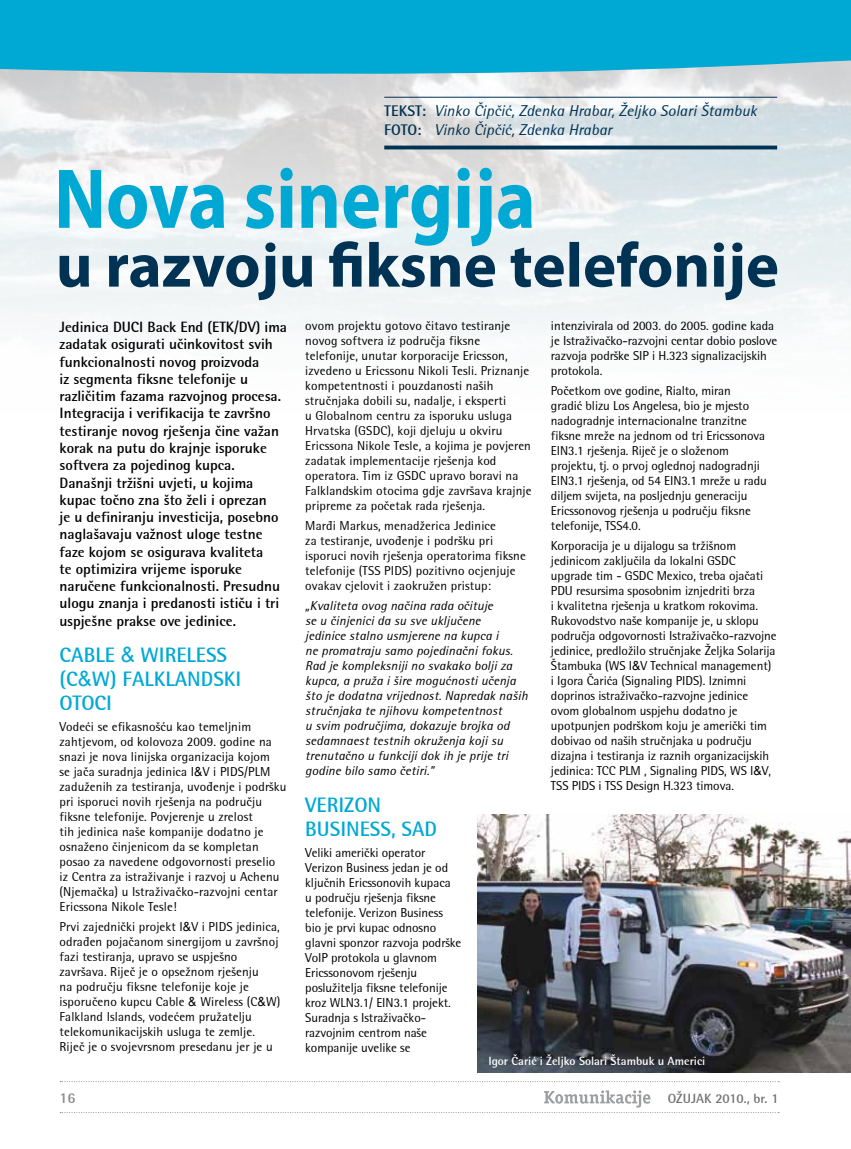
<style>
.page{position:relative;width:851px;height:1149px;background:#fff}
.page>*{position:absolute;margin:0;border:0;box-sizing:border-box;transform-origin:0 0}
.t1{font:700 21px/24px "Rotis Semi Sans CE";color:#00a9d4}
.t2{font:italic 500 15.45px/18.6px "Rotis Semi Sans CE";letter-spacing:.005em;color:#003253}
.t3{font:700 15px/17.2px "Rotis Semi Sans CE";color:#000}
.t4{font:700 15px "Rotis Semi Sans CE";color:#87888a}
.t5{font:700 13.5px "Rotis Semi Sans CE";color:#707172}
.t6{font:500 12.75px/15px "Rotis Semi Sans CE";letter-spacing:-.005em;color:#000}
.t7{font:italic 500 12.75px/15px "Rotis Semi Sans CE";letter-spacing:.01em;color:#000}
.t8{font:700 12px "Rotis Semi Sans CE";color:#fff}
.s1{font-weight:700;font-style:normal}
.s2{font-family:"Arial";font-weight:400}
.s3{font-family:"Helvetica";font-weight:400}
</style>
<div class="page">
<svg style="left:544px;top:1090px;width:107px;height:18px"></svg>
<img style="left:0;top:77px;width:850px;height:257px">
<svg style="left:0;top:0;width:850px;height:77px;background:#12acd4"></svg>
<hr style="left:384px;top:97px;width:393px;height:1px;background:#003253">
<svg style="left:384px;top:145px;width:393px;height:4px;background:#204b68"></svg>
<svg style="left:60px;top:241px;width:717px;height:59px;fill:#eaf1f3"></svg>
<svg style="left:59px;top:168px;width:472px;height:78px"></svg>
<img style="left:477px;top:814px;width:373px;height:258px">
<p class="t2" style="left:384px;top:102px;width:374px"><span class="s1">tekst:</span> Vinko Čipčić, Zdenka Hrabar, Željko Solari Štambuk<br><span class="s1">FOTO:</span> Vinko Čipčić, Zdenka Hrabar</p>
<p class="t3" style="left:60px;top:318px;width:229px">Jedinica DUCI Back End (ETK/DV) ima zadatak osigurati učinkovitost svih funkcionalnosti novog proizvoda<br>iz segmenta fiksne telefonije u različitim fazama razvojnog procesa.<br>I ntegracija i verifikacija te završno testiranje novog rješenja čine važan korak na putu do krajnje isporuke softvera za pojedinog kupca.<br>Današnji tržišni uvjeti, u kojima kupac točno zna što želi i oprezan<br>je u definiranju investicija, posebno naglašavaju važnost uloge testne faze kojom se osigurava kvaliteta<br>te optimizira vrijeme isporuke naručene funkcionalnosti. Presudnu ulogu znanja i predanosti ističu i tri uspješne prakse ove jedinice.</p>
<h1 class="t1" style="left:60px;top:643px;width:183px">Cable <span class="s2">&amp;</span> Wireless (C<span class="s2">&amp;</span>W) Falklandski otoci</h1>
<p class="t6" style="left:60px;top:718px;width:228px">Vodeći se efikasnošću kao temeljnim zahtjevom, od kolovoza 2009. godine na snazi je nova linijska organizacija kojom<br>se jača suradnja jedinica I<span class="s3">&amp;</span>V i PIDS/PLM zaduženih za testiranja, uvođenje i podršku pri isporuci novih rješenja na području fiksne telefonije. Povjerenje u zrelost<br>tih jedinica naše kompanije dodatno je osnaženo činjenicom da se kompletan posao za navedene odgovornosti preselio iz Centra za istraživanje i razvoj u Achenu (Njemačka) u Istraživačko-razvojni centar Ericssona Nikole Tesle!</p>
<p class="t6" style="left:60px;top:918px;width:222px">Prvi zajednički projekt I<span class="s3">&amp;</span>V i PIDS jedinica, odrađen pojačanom sinergijom u završnoj fazi testiranja, upravo se uspješno završava. Riječ je o opsežnom rješenju<br>na području fiksne telefonije koje je isporučeno kupcu Cable <span class="s3">&amp;</span> Wireless (C<span class="s3">&amp;</span>W)<br>Falkland Islands, vodećem pružatelju telekomunikacijskih usluga te zemlje.<br>Riječ je o svojevrsnom presedanu jer je u</p>
<p class="t6" style="left:305px;top:318px;width:228px">ovom projektu gotovo čitavo testiranje novog softvera iz područja fiksne telefonije, unutar korporacije Ericsson, izvedeno u Ericssonu Nikoli Tesli. Priznanje kompetentnosti i pouzdanosti naših stručnjaka dobili su, nadalje, i eksperti<br>u Globalnom centru za isporuku usluga Hrvatska (GSDC), koji djeluju u okviru Ericssona Nikole Tesle, a kojima je povjeren zadatak implementacije rješenja kod operatora. Tim iz GSDC upravo boravi na Falklandskim otocima gdje završava krajnje pripreme za početak rada rješenja.</p>
<p class="t6" style="left:305px;top:518px;width:222px">Marđi Markus, menadžerica Jedinice<br>za testiranje, uvođenje i podršku pri isporuci novih rješenja operatorima fiksne telefonije (TSS PIDS) pozitivno ocjenjuje ovakav cjelovit i zaokružen pristup:</p>
<p class="t7" style="left:305px;top:598px;width:224px">„Kvaliteta ovog načina rada očituje<br>se u činjenici da su sve uključene<br>jedinice stalno usmjerene na kupca i<br>ne promatraju samo pojedinačni fokus.<br>Rad je kompleksniji no svakako bolji za kupca, a pruža i šire mogućnosti učenja što je dodatna vrijednost. Napredak naših stručnjaka te njihovu kompetentnost<br>u svim područjima, dokazuje brojka od sedamnaest testnih okruženja koji su trenutačno u funkciji dok ih je prije tri godine bilo samo četiri.”</p>
<h1 class="t1" style="left:305px;top:793px;width:130px">Verizon<br>Business, SAD</h1>
<p class="t6" style="left:305px;top:844px;width:157px">Veliki američki operator<br>Verizon Business jedan je od ključnih Ericssonovih kupaca<br>u području rješenja fiksne telefonije. Verizon Business bio je prvi kupac odnosno glavni sponzor razvoja podrške<br>VoIP protokola u glavnom<br>Ericssonovom rješenju poslužitelja fiksne telefonije kroz WLN3.1/ EIN3.1 projekt.<br>Suradnja s Istraživačko&shy;razvojnim centrom naše kompanije uvelike se</p>
<p class="t6" style="left:551px;top:318px;width:228px">intenzivirala od 2003. do 2005. godine kada je Istraživačko-razvojni centar dobio poslove razvoja podrške SIP i H.323 signalizacijskih protokola.</p>
<p class="t6" style="left:551px;top:383px;width:217px">Početkom ove godine, Rialto, miran<br>gradić blizu Los Angelesa, bio je mjesto nadogradnje internacionalne tranzitne fiksne mreže na jednom od tri Ericssonova EIN3.1 rješenja. Riječ je o složenom projektu, tj. o prvoj oglednoj nadogradnji EIN3.1 rješenja, od 54 EIN3.1 mreže u radu diljem svijeta, na posljednju generaciju Ericssonovog rješenja u području fiksne telefonije, TSS4.0.</p>
<p class="t6" style="left:551px;top:538px;width:227px">Korporacija je u dijalogu sa tržišnom jedinicom zaključila da lokalni GSDC upgrade tim - GSDC Mexico, treba ojačati PDU resursima sposobnim iznjedriti brza<br>i kvalitetna rješenja u kratkom rokovima.<br>Rukovodstvo naše kompanije je, u sklopu područja odgovornosti Istraživačko-razvojne jedinice, predložilo stručnjake Željka Solarija Štambuka (WS I<span class="s3">&amp;</span>V Technical management) i Igora Čarića (Signaling PIDS). Iznimni doprinos istraživačko-razvojne jedinice ovom globalnom uspjehu dodatno je upotpunjen podrškom koju je američki tim dobivao od naših stručnjaka u području dizajna i testiranja iz raznih organizacijskih jedinica: TCC PLM , Signaling PIDS, WS I<span class="s3">&amp;</span>V, TSS PIDS i TSS Design H.323 timova.</p>
<p class="t8" style="left:488px;top:1054px;width:218px">Igor Čarić i Željko Solari Štambuk u Americi</p>
<p class="t4" style="left:60px;top:1089px;width:18px">16</p>
<p class="t5" style="left:667px;top:1090px;width:112px">OŽUJAK 2010., br. 1</p>
</div>
